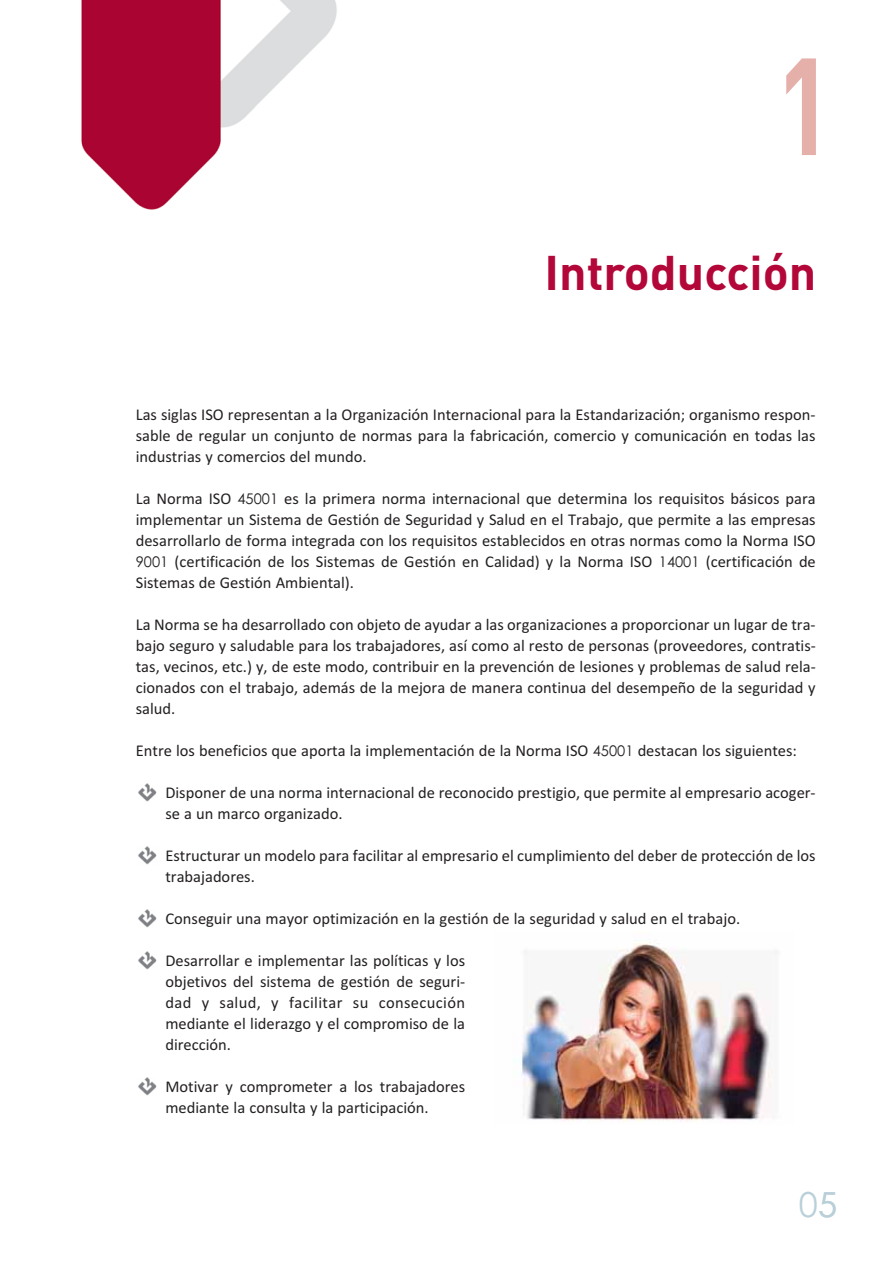
<style>
.page{position:relative;width:893px;height:1263px;background:#fff}
.page>*{position:absolute;margin:0;border:0;box-sizing:border-box;transform-origin:0 0}
.t1{font:700 135.6px "DIN";color:#e5b0aa;scale:.79 1}
.t2{font:700 48px "DIN";color:#b20738}
.t3{font:34.5px "Century Gothic";color:#bad0d9}
.t4{font:16.5px/21px "Calibri";color:#231f20;text-align:justify}
.s1{font-family:"Century Gothic";font-size:14.7px}
</style>
<div class="page">
<img style="left:81px;top:0;width:256px;height:210px">
<img style="left:138px;top:1078px;width:19px;height:17px">
<img style="left:138px;top:952px;width:19px;height:17px">
<img style="left:138px;top:910px;width:19px;height:17px">
<img style="left:138px;top:847px;width:19px;height:17px">
<img style="left:138px;top:784px;width:19px;height:17px">
<img style="left:520px;top:942px;width:257px;height:180px">
<h1 class="t1" style="left:775px;top:58px;width:76px">1</h1>
<h2 class="t2" style="left:544px;top:256px;width:273px">Introducción</h2>
<p class="t4" style="left:136px;top:406px;width:681px">Las siglas ISO representan a la Organización Internacional para la Estandarización; organismo respon&shy;sable de regular un conjunto de normas para la fabricación, comercio y comunicación en todas las industrias y comercios del mundo.</p>
<p class="t4" style="left:136px;top:490px;width:681px">La Norma ISO <span class="s1">45001</span> es la primera norma internacional que determina los requisitos básicos para implementar un Sistema de Gestión de Seguridad y Salud en el Trabajo, que permite a las empresas desarrollarlo de forma integrada con los requisitos establecidos en otras normas como la Norma ISO <span class="s1">9001</span> (certificación de los Sistemas de Gestión en Calidad) y la Norma ISO <span class="s1">14001</span> (certificación de Sistemas de Gestión Ambiental).</p>
<p class="t4" style="left:136px;top:616px;width:681px">La Norma se ha desarrollado con objeto de ayudar a las organizaciones a proporcionar un lugar de tra&shy;bajo seguro y saludable para los trabajadores, así como al resto de personas (proveedores, contratis&shy;tas, vecinos, etc.) y, de este modo, contribuir en la prevención de lesiones y problemas de salud rela&shy;cionados con el trabajo, además de la mejora de manera continua del desempeño de la seguridad y salud.</p>
<p class="t4" style="left:136px;top:742px;width:663px">Entre los beneficios que aporta la implementación de la Norma ISO <span class="s1">45001</span> destacan los siguientes:</p>
<p class="t4" style="left:165px;top:784px;width:652px">Disponer de una norma internacional de reconocido prestigio, que permite al empresario acoger&shy;se a un marco organizado.</p>
<p class="t4" style="left:165px;top:847px;width:652px">Estructurar un modelo para facilitar al empresario el cumplimiento del deber de protección de los trabajadores.</p>
<p class="t4" style="left:165px;top:910px;width:576px">Conseguir una mayor optimización en la gestión de la seguridad y salud en el trabajo.</p>
<p class="t4" style="left:165px;top:952px;width:301px">Desarrollar e implementar las políticas y los objetivos del sistema de gestión de seguri&shy;dad y salud, y facilitar su consecución mediante el liderazgo y el compromiso de la dirección.</p>
<p class="t4" style="left:165px;top:1077px;width:301px">Motivar y comprometer a los trabajadores mediante la consulta y la participación.</p>
<h3 class="t3" style="left:799px;top:1185px;width:40px">05</h3>
</div>
